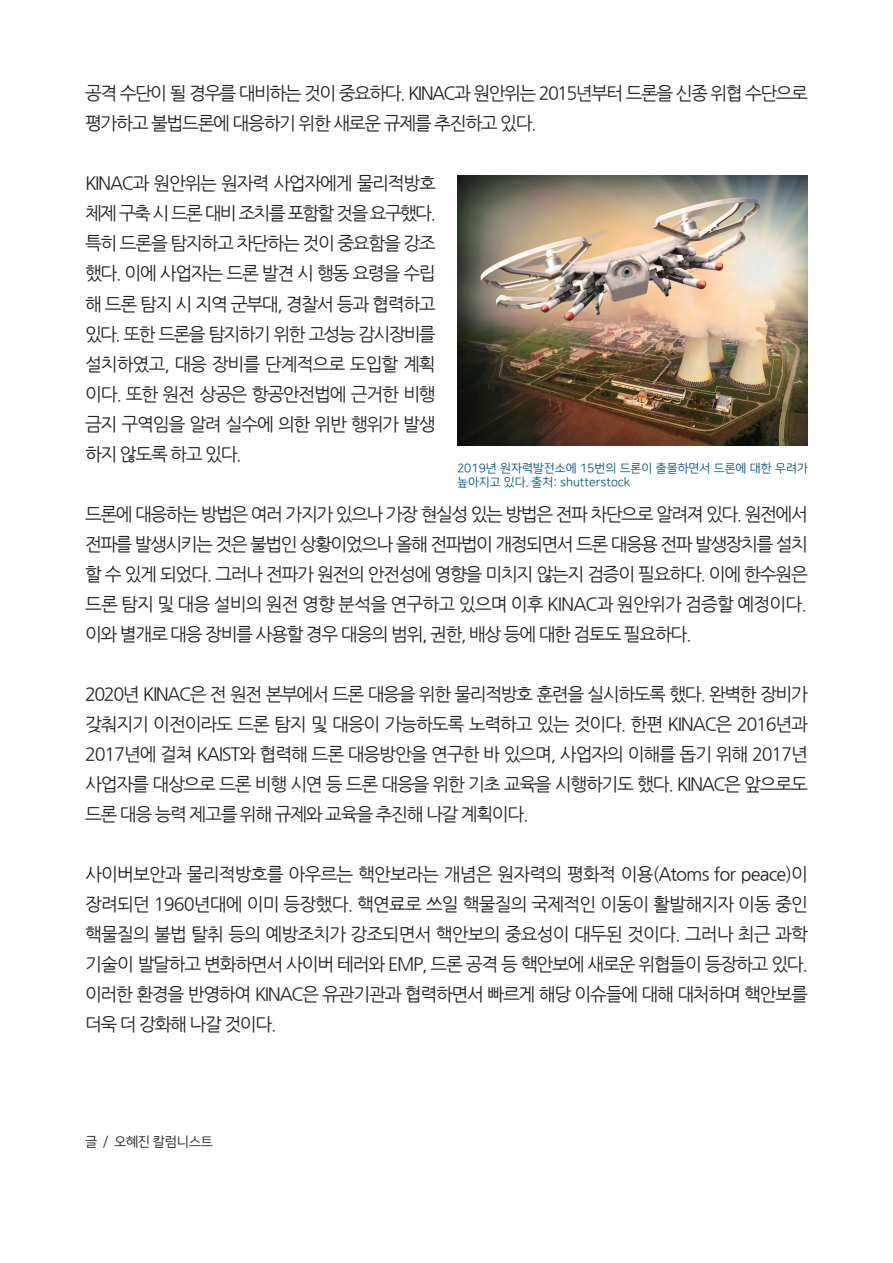
<style>
.page{position:relative;width:893px;height:1263px;background:#fff}
.page>*{position:absolute;margin:0;border:0;box-sizing:border-box;transform-origin:0 0}
.t1{font:18px/30px "Nanum Gothic";letter-spacing:-.075em;color:#231f20;text-align:justify}
.t2{font:13.5px "Nanum Square R";letter-spacing:-.025em;color:#231f20}
.t3{font:12px/14.4px "Nanum Square R";color:#015285}
</style>
<div class="page">
<img style="left:457px;top:175px;width:351px;height:270px">
<p class="t1" style="left:85px;top:79px;width:724px">공격 수단이 될 경우를 대비하는 것이 중요하다. KINAC과 원안위는 2015년부터 드론을 신종 위협 수단으로 평가하고 불법드론에 대응하기 위한 새로운 규제를 추진하고 있다.</p>
<p class="t1" style="left:85px;top:169px;width:352px">KINAC과 원안위는 원자력 사업자에게 물리적방호 체제 구축 시 드론 대비 조치를 포함할 것을 요구했다. 특히 드론을 탐지하고 차단하는 것이 중요함을 강조 했다. 이에 사업자는 드론 발견 시 행동 요령을 수립 해 드론 탐지 시 지역 군부대, 경찰서 등과 협력하고 있다. 또한 드론을 탐지하기 위한 고성능 감시장비를 설치하였고, 대응 장비를 단계적으로 도입할 계획 이다. 또한 원전 상공은 항공안전법에 근거한 비행 금지 구역임을 알려 실수에 의한 위반 행위가 발생 하지 않도록 하고 있다.</p>
<p class="t3" style="left:457px;top:461px;width:352px">2019년 원자력발전소에 15번의 드론이 출몰하면서 드론에 대한 우려가 높아지고 있다. 출처: shutterstock</p>
<p class="t1" style="left:85px;top:499px;width:724px">드론에 대응하는 방법은 여러 가지가 있으나 가장 현실성 있는 방법은 전파 차단으로 알려져 있다. 원전에서 전파를 발생시키는 것은 불법인 상황이었으나 올해 전파법이 개정되면서 드론 대응용 전파 발생장치를 설치 할 수 있게 되었다. 그러나 전파가 원전의 안전성에 영향을 미치지 않는지 검증이 필요하다. 이에 한수원은 드론 탐지 및 대응 설비의 원전 영향 분석을 연구하고 있으며 이후 KINAC과 원안위가 검증할 예정이다. 이와 별개로 대응 장비를 사용할 경우 대응의 범위, 권한, 배상 등에 대한 검토도 필요하다.</p>
<p class="t1" style="left:85px;top:679px;width:724px">2020년 KINAC은 전 원전 본부에서 드론 대응을 위한 물리적방호 훈련을 실시하도록 했다. 완벽한 장비가 갖춰지기 이전이라도 드론 탐지 및 대응이 가능하도록 노력하고 있는 것이다. 한편 KINAC은 2016년과 2017년에 걸쳐 KAIST와 협력해 드론 대응방안을 연구한 바 있으며, 사업자의 이해를 돕기 위해 2017년 사업자를 대상으로 드론 비행 시연 등 드론 대응을 위한 기초 교육을 시행하기도 했다. KINAC은 앞으로도 드론 대응 능력 제고를 위해 규제와 교육을 추진해 나갈 계획이다.</p>
<p class="t1" style="left:85px;top:859px;width:724px">사이버보안과 물리적방호를 아우르는 핵안보라는 개념은 원자력의 평화적 이용(Atoms for peace)이 장려되던 1960년대에 이미 등장했다. 핵연료로 쓰일 핵물질의 국제적인 이동이 활발해지자 이동 중인 핵물질의 불법 탈취 등의 예방조치가 강조되면서 핵안보의 중요성이 대두된 것이다. 그러나 최근 과학 기술이 발달하고 변화하면서 사이버 테러와 EMP, 드론 공격 등 핵안보에 새로운 위협들이 등장하고 있다. 이러한 환경을 반영하여 KINAC은 유관기관과 협력하면서 빠르게 해당 이슈들에 대해 대처하며 핵안보를 더욱 더 강화해 나갈 것이다.</p>
<p class="t2" style="left:85px;top:1135px;width:129px">글 / 오혜진 칼럼니스트</p>
</div>
